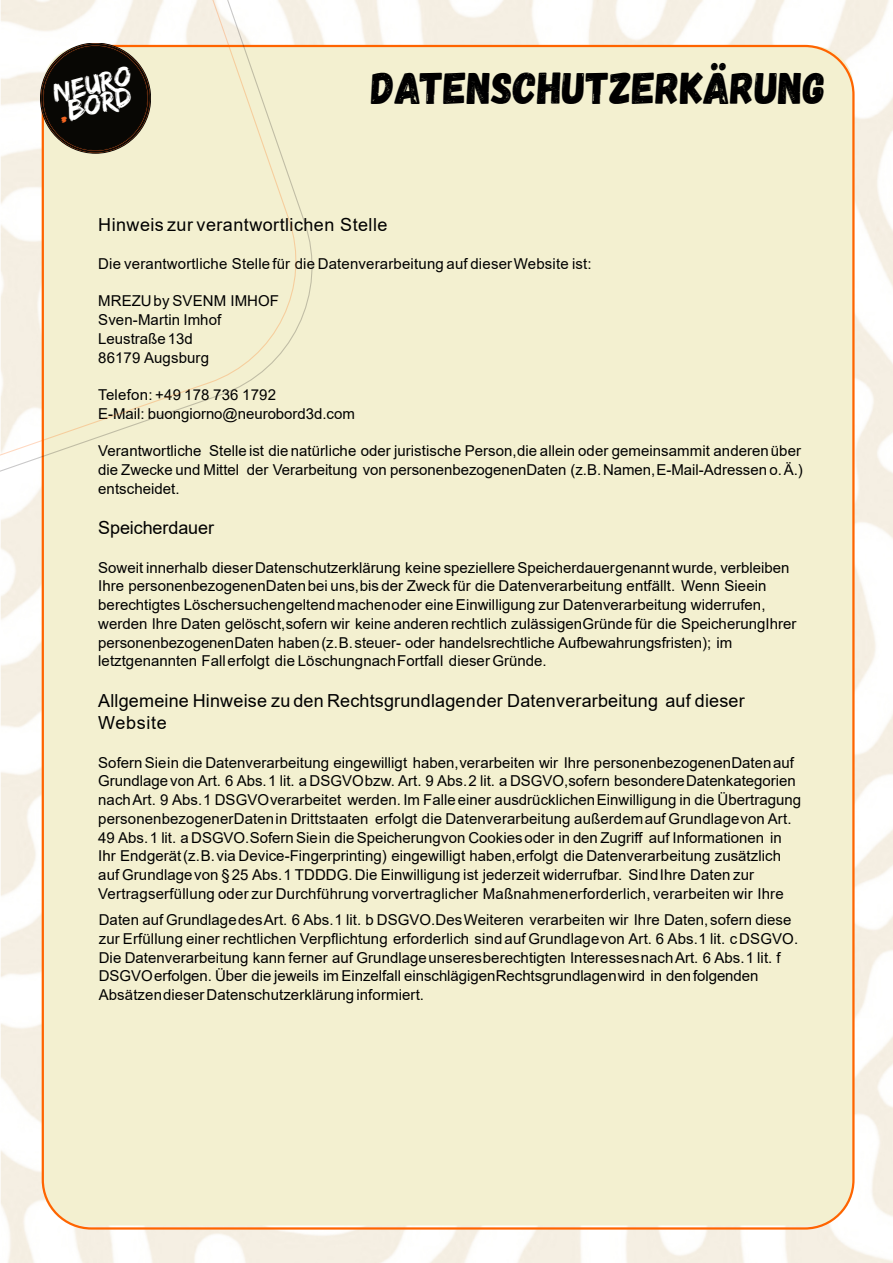
<style>
.page{position:relative;width:893px;height:1263px;background:#fff}
.page>*{position:absolute;margin:0;border:0;box-sizing:border-box;transform-origin:0 0}
.t1{font:45px "Gagalin";color:#000}
.t2{font:29.1px "Edo SZ";color:#fff}
.t3{font:18px/22.5px "Arial";letter-spacing:.01em;color:#000}
.t4{font:15px/18.8px "Arial";color:#000}
.s1{color:#f26421}
</style>
<div class="page">
<img style="left:0;top:0;width:893px;height:1263px">
<div style="left:43px;top:46px;width:810px;height:1179px;background:#f3f0d0;border-radius:41px"></div>
<svg style="left:0;top:0;width:330px;height:510px"></svg>
<svg style="left:0;top:0;width:313px;height:491px"></svg>
<svg style="left:41px;top:43px;width:110px;height:110px"></svg>
<h2 class="t2" style="left:51px;top:83px;width:81px;rotate:-14deg">NEURO</h2>
<h2 class="t2" style="left:56px;top:102px;width:76px;rotate:-14deg"><span class="s1">.</span>BORD</h2>
<h1 class="t1" style="left:371px;top:62px;width:456px">DATENSCHUTZERKÄRUNG</h1>
<p class="t3" style="left:98px;top:215px;width:291px">Hinweis zur verantwortlichen Stelle</p>
<p class="t4" style="left:98px;top:255px;width:495px">Die verantwortliche Stelle für die Datenverarbeitung auf dieser Website ist:</p>
<p class="t4" style="left:98px;top:293px;width:182px">MREZU by SVEN M IMHOF<br>Sven-Martin Imhof<br>Leustraße 13d<br>86179 Augsburg</p>
<p class="t4" style="left:98px;top:387px;width:258px">Telefon: +49 178 736 1792<br>E-Mail: buongiorno@neurobord3d.com</p>
<p class="t4" style="left:98px;top:443px;width:706px">Verantwortliche Stelle ist die natürliche oder juristische Person, die allein oder gemeinsam mit anderen über die Zwecke und Mittel der Verarbeitung von personenbezogenen Daten (z. B. Namen, E-Mail-Adressen o. Ä.) entscheidet.</p>
<p class="t3" style="left:98px;top:518px;width:117px">Speicherdauer</p>
<p class="t4" style="left:98px;top:559px;width:700px">Soweit innerhalb dieser Datenschutzerklärung keine speziellere Speicherdauer genannt wurde, verbleiben Ihre personenbezogenen Daten bei uns, bis der Zweck für die Datenverarbeitung entfällt. Wenn Sie ein berechtigtes Löschersuchen geltend machen oder eine Einwilligung zur Datenverarbeitung widerrufen, werden Ihre Daten gelöscht, sofern wir keine anderen rechtlich zulässigen Gründe für die Speicherung Ihrer personenbezogenen Daten haben (z. B. steuer- oder handelsrechtliche Aufbewahrungsfristen); im letztgenannten Fall erfolgt die Löschung nach Fortfall dieser Gründe.</p>
<p class="t3" style="left:98px;top:691px;width:648px">Allgemeine Hinweise zu den Rechtsgrundlagen der Datenverarbeitung auf dieser<br>Website</p>
<p class="t4" style="left:98px;top:754px;width:704px">Sofern Sie in die Datenverarbeitung eingewilligt haben, verarbeiten wir Ihre personenbezogenen Daten auf Grundlage von Art. 6 Abs. 1 lit. a DSGVO bzw. Art. 9 Abs. 2 lit. a DSGVO, sofern besondere Datenkategorien nach Art. 9 Abs. 1 DSGVO verarbeitet werden. Im Falle einer ausdrücklichen Einwilligung in die Übertragung personenbezogener Daten in Drittstaaten erfolgt die Datenverarbeitung außerdem auf Grundlage von Art.<br>49 Abs. 1 lit. a DSGVO. Sofern Sie in die Speicherung von Cookies oder in den Zugriff auf Informationen in Ihr Endgerät (z. B. via Device-Fingerprinting) eingewilligt haben, erfolgt die Datenverarbeitung zusätzlich auf Grundlage von § 25 Abs. 1 TDDDG. Die Einwilligung ist jederzeit widerrufbar. Sind Ihre Daten zur Vertragserfüllung oder zur Durchführung vorvertraglicher Maßnahmen erforderlich, verarbeiten wir Ihre</p>
<p class="t4" style="left:99px;top:912px;width:701px">Daten auf Grundlage des Art. 6 Abs. 1 lit. b DSGVO. Des Weiteren verarbeiten wir Ihre Daten, sofern diese zur Erfüllung einer rechtlichen Verpflichtung erforderlich sind auf Grundlage von Art. 6 Abs. 1 lit. c DSGVO.<br>Die Datenverarbeitung kann ferner auf Grundlage unseres berechtigten Interesses nach Art. 6 Abs. 1 lit. f DSGVO erfolgen. Über die jeweils im Einzelfall einschlägigen Rechtsgrundlagen wird in den folgenden Absätzen dieser Datenschutzerklärung informiert.</p>
</div>
